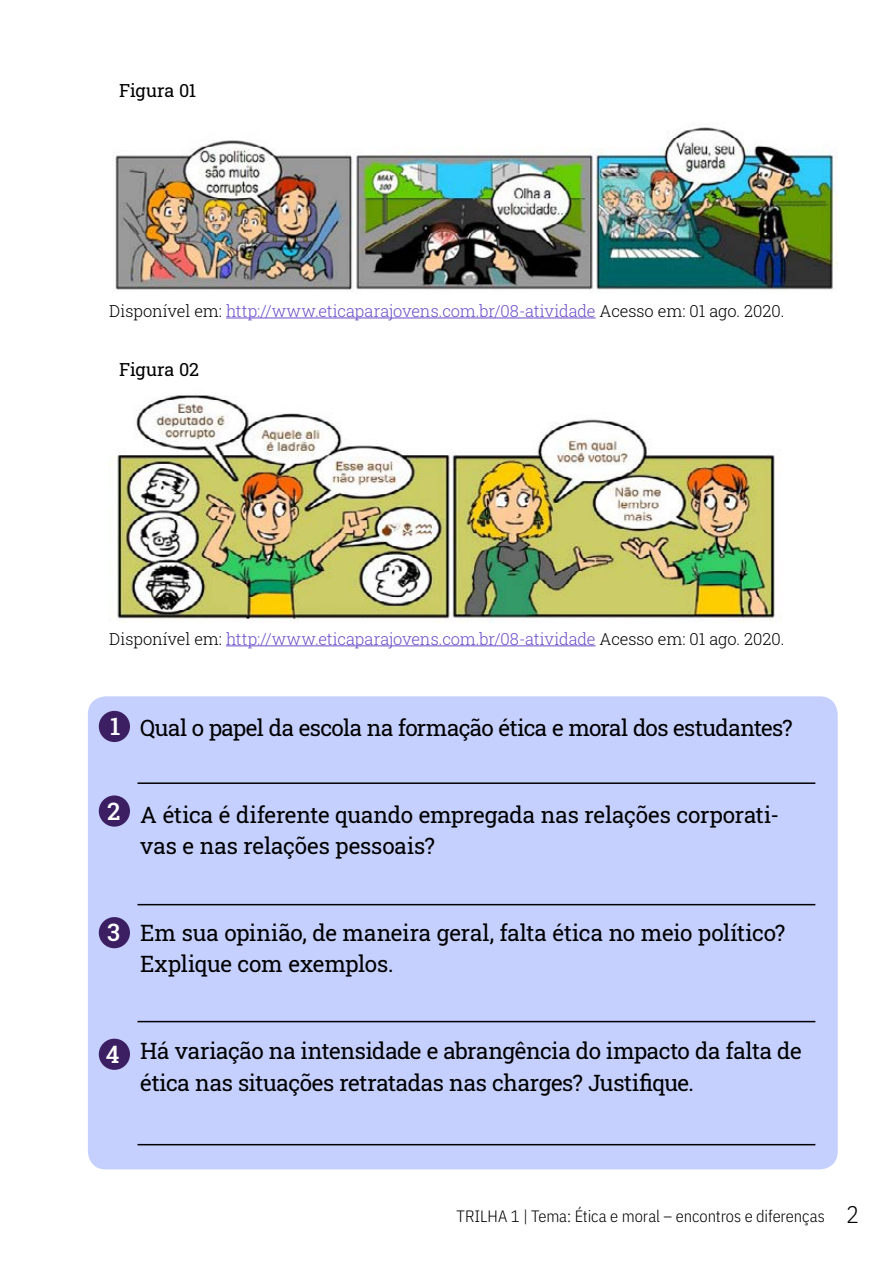
<style>
.page{position:relative;width:893px;height:1263px;background:#fff}
.page>*{position:absolute;margin:0;border:0;box-sizing:border-box;transform-origin:0 0}
.Texto{font:500 24px "Roboto Slab";color:#fff}
.Perguntas{font:22.5px/31.5px "Roboto Slab";letter-spacing:-.015em;color:#000}
.Figura{font:18px "Roboto Slab";letter-spacing:-.005em;color:#000}
.Fonte_imagem{font:300 16.5px "Roboto Slab";letter-spacing:-.005em;color:#6c4dc9}
.t1{font:300 16.5px "IBM Plex Sans Cond";letter-spacing:-.005em;color:#000}
.s1{color:#000}
.s2{font-size:24px}
</style>
<div class="page">
<div style="left:88px;top:696px;width:750px;height:473px;background:#c5d0ff;border-radius:18px"></div>
<hr style="left:137px;top:782px;width:678px;height:2px;background:#000">
<hr style="left:137px;top:904px;width:678px;height:1px;background:#000">
<hr style="left:137px;top:1021px;width:678px;height:1px;background:#000">
<hr style="left:137px;top:1144px;width:678px;height:1px;background:#000">
<div style="left:99px;top:795px;width:31px;height:32px;background:#3c1f63;border-radius:50%"></div>
<div style="left:99px;top:917px;width:31px;height:31px;background:#3c1f63;border-radius:50%"></div>
<div style="left:99px;top:1039px;width:31px;height:31px;background:#3c1f63;border-radius:50%"></div>
<div style="left:99px;top:711px;width:31px;height:31px;background:#3c1f63;border-radius:50%"></div>
<hr style="left:226px;top:318px;width:370px;height:1px;background:#6c4dc9">
<hr style="left:226px;top:645px;width:370px;height:1px;background:#6c4dc9">
<img style="left:108px;top:395px;width:674px;height:227px">
<img style="left:115px;top:127px;width:723px;height:163px">
<p class="Figura" style="left:119px;top:78px;width:79px">Figura 01</p>
<p class="Fonte_imagem" style="left:109px;top:299px;width:677px"><span class="s1">Disponível em:</span> http://www.eticaparajovens.com.br/08-atividade <span class="s1">Acesso em: 01 ago. 2020.</span></p>
<p class="Figura" style="left:119px;top:357px;width:82px">Figura 02</p>
<p class="Fonte_imagem" style="left:109px;top:627px;width:677px"><span class="s1">Disponível em:</span> http://www.eticaparajovens.com.br/08-atividade <span class="s1">Acesso em: 01 ago. 2020.</span></p>
<p class="Texto" style="left:110px;top:710px;width:12px">1</p>
<p class="Perguntas" style="left:140px;top:711px;width:654px">Qual o papel da escola na formação ética e moral dos estudantes?</p>
<p class="Texto" style="left:107px;top:794px;width:15px">2</p>
<p class="Perguntas" style="left:140px;top:798px;width:640px">A ética é diferente quando empregada nas relações corporati&shy;vas e nas relações pessoais?</p>
<p class="Texto" style="left:107px;top:916px;width:15px">3</p>
<p class="Perguntas" style="left:140px;top:916px;width:646px">Em sua opinião, de maneira geral, falta ética no meio político?<br>Explique com exemplos.</p>
<p class="Texto" style="left:106px;top:1037px;width:15px">4</p>
<p class="Perguntas" style="left:140px;top:1034px;width:663px">Há variação na intensidade e abrangência do impacto da falta de ética nas situações retratadas nas charges? Justifique.</p>
<p class="t1" style="left:456px;top:1203px;width:404px">TRILHA 1 | Tema: Ética e moral – encontros e diferenças <span class="s2">2</span></p>
</div>
